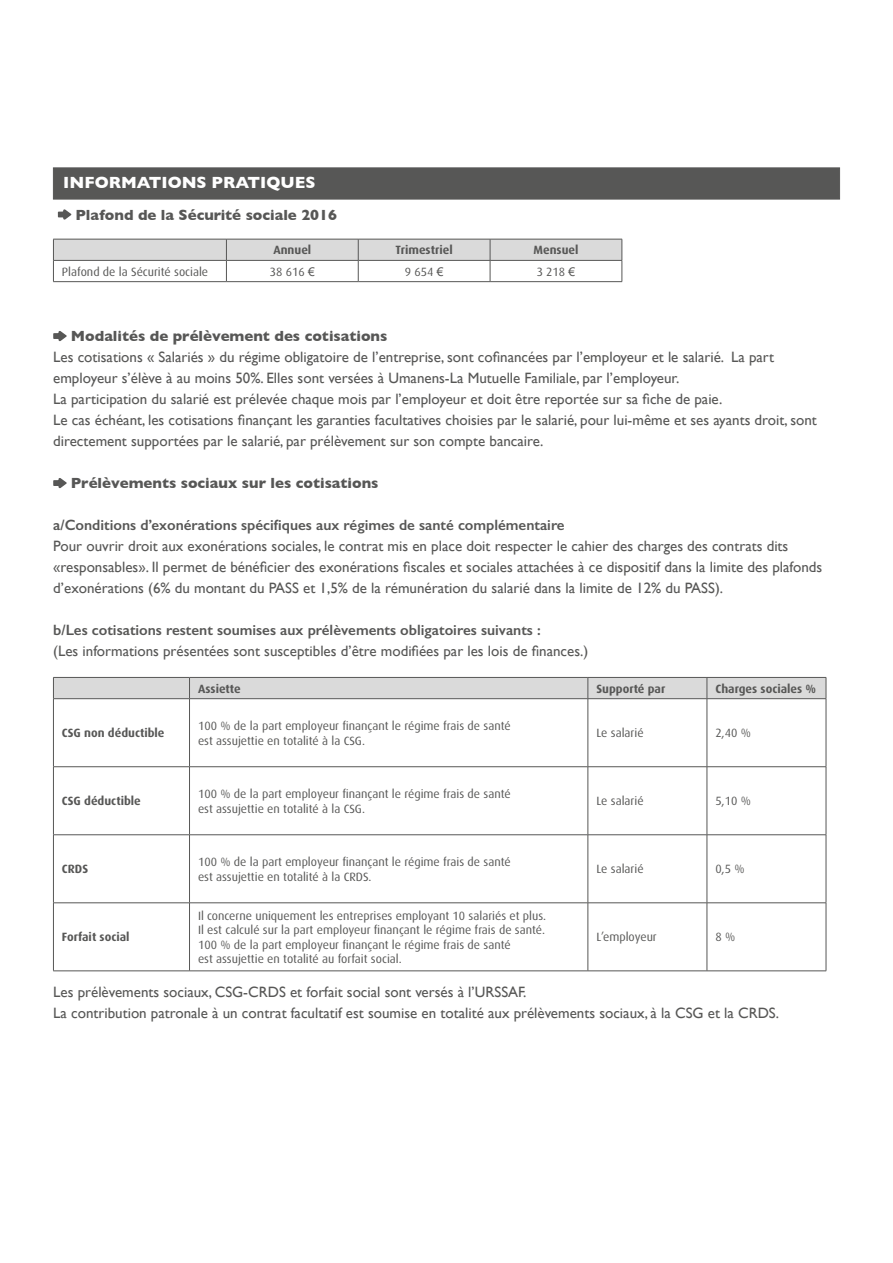
<style>
.page{position:relative;width:893px;height:1263px;background:#fff}
.page>*{position:absolute;margin:0;border:0;box-sizing:border-box;transform-origin:0 0}
.t1{font:700 16.5px "Gill Sans";color:#fff}
.t2{font:15px/21px "Gill Sans";color:#575756}
.t3{font:600 15px "Gill Sans";color:#575756}
.t4{font:700 15px "Gill Sans";color:#575756}
.t5{font:12px/14.4px "Dax";color:#575756}
.t6{font:700 12px "Dax";color:#575756}
.s1{font-family:"Arial"}
</style>
<div class="page">
<div style="left:53px;top:167px;width:787px;height:32px;background:#575756;border:1px solid #575756"></div>
<svg style="left:58px;top:209px;width:13px;height:11px"></svg>
<hr style="left:53px;top:281px;width:173px;height:1px;background:#575756">
<hr style="left:226px;top:281px;width:132px;height:1px;background:#575756">
<hr style="left:358px;top:281px;width:132px;height:1px;background:#575756">
<hr style="left:490px;top:281px;width:132px;height:1px;background:#575756">
<svg style="left:53px;top:239px;width:570px;height:42px"></svg>
<svg style="left:53px;top:331px;width:14px;height:10px"></svg>
<svg style="left:53px;top:478px;width:14px;height:10px"></svg>
<hr style="left:53px;top:699px;width:1px;height:67px;background:#575756">
<hr style="left:189px;top:699px;width:1px;height:67px;background:#575756">
<hr style="left:588px;top:699px;width:1px;height:67px;background:#575756">
<hr style="left:707px;top:699px;width:1px;height:67px;background:#575756">
<hr style="left:53px;top:766px;width:137px;height:1px;background:#575756">
<hr style="left:53px;top:767px;width:1px;height:67px;background:#575756">
<hr style="left:190px;top:766px;width:398px;height:1px;background:#575756">
<hr style="left:189px;top:767px;width:1px;height:67px;background:#575756">
<hr style="left:588px;top:766px;width:119px;height:1px;background:#575756">
<hr style="left:588px;top:767px;width:1px;height:67px;background:#575756">
<hr style="left:707px;top:766px;width:119px;height:1px;background:#575756">
<hr style="left:707px;top:767px;width:1px;height:67px;background:#575756">
<hr style="left:53px;top:834px;width:137px;height:1px;background:#575756">
<hr style="left:53px;top:835px;width:1px;height:67px;background:#575756">
<hr style="left:190px;top:834px;width:398px;height:1px;background:#575756">
<hr style="left:189px;top:835px;width:1px;height:67px;background:#575756">
<hr style="left:588px;top:834px;width:119px;height:1px;background:#575756">
<hr style="left:588px;top:835px;width:1px;height:67px;background:#575756">
<hr style="left:707px;top:834px;width:119px;height:1px;background:#575756">
<hr style="left:707px;top:835px;width:1px;height:67px;background:#575756">
<hr style="left:53px;top:902px;width:137px;height:1px;background:#575756">
<hr style="left:53px;top:903px;width:1px;height:68px;background:#575756">
<hr style="left:190px;top:902px;width:398px;height:1px;background:#575756">
<hr style="left:189px;top:903px;width:1px;height:68px;background:#575756">
<hr style="left:588px;top:902px;width:119px;height:1px;background:#575756">
<hr style="left:588px;top:903px;width:1px;height:68px;background:#575756">
<hr style="left:707px;top:902px;width:119px;height:1px;background:#575756">
<hr style="left:707px;top:903px;width:1px;height:68px;background:#575756">
<hr style="left:53px;top:970px;width:137px;height:1px;background:#575756">
<hr style="left:190px;top:970px;width:398px;height:1px;background:#575756">
<hr style="left:588px;top:970px;width:119px;height:1px;background:#575756">
<hr style="left:707px;top:970px;width:119px;height:1px;background:#575756">
<svg style="left:53px;top:677px;width:774px;height:22px;background:#cecece"></svg>
<hr style="left:826px;top:699px;width:1px;height:67px;background:#575756">
<hr style="left:826px;top:767px;width:1px;height:67px;background:#575756">
<hr style="left:826px;top:835px;width:1px;height:67px;background:#575756">
<hr style="left:826px;top:903px;width:1px;height:68px;background:#575756">
<p class="t1" style="left:63px;top:173px;width:254px">INFORMATIONS PRATIQUES</p>
<p class="t4" style="left:75px;top:206px;width:263px">Plafond de la Sécurité sociale 2016</p>
<p class="t6" style="left:273px;top:243px;width:39px">Annuel</p>
<p class="t6" style="left:396px;top:243px;width:59px">Trimestriel</p>
<p class="t6" style="left:533px;top:243px;width:47px">Mensuel</p>
<p class="t5" style="left:62px;top:264px;width:148px">Plafond de la Sécurité sociale</p>
<p class="t5" style="left:270px;top:264px;width:46px">38 616 <span class="s1">€</span></p>
<p class="t5" style="left:405px;top:264px;width:40px">9 654 <span class="s1">€</span></p>
<p class="t5" style="left:537px;top:264px;width:40px">3 218 <span class="s1">€</span></p>
<p class="t4" style="left:71px;top:327px;width:318px">Modalités de prélèvement des cotisations</p>
<p class="t2" style="left:53px;top:346px;width:765px">Les cotisations « Salariés » du régime obligatoire de l’entreprise, sont cofinancées par l’employeur et le salarié. La part employeur s’élève à au moins 50%. Elles sont versées à Umanens-La Mutuelle Familiale, par l’employeur.<br>La participation du salarié est prélevée chaque mois par l’employeur et doit être reportée sur sa fiche de paie.<br>Le cas échéant, les cotisations finançant les garanties facultatives choisies par le salarié, pour lui-même et ses ayants droit, sont directement supportées par le salarié, par prélèvement sur son compte bancaire.</p>
<p class="t4" style="left:71px;top:474px;width:309px">Prélèvements sociaux sur les cotisations</p>
<p class="t3" style="left:53px;top:516px;width:513px">a/Conditions d’exonérations spécifiques aux régimes de santé complémentaire</p>
<p class="t2" style="left:53px;top:535px;width:770px">Pour ouvrir droit aux exonérations sociales, le contrat mis en place doit respecter le cahier des charges des contrats dits «responsables». Il permet de bénéficier des exonérations fiscales et sociales attachées à ce dispositif dans la limite des plafonds d’exonérations (6% du montant du PASS et 1,5% de la rémunération du salarié dans la limite de 12% du PASS).</p>
<p class="t3" style="left:53px;top:621px;width:489px">b/Les cotisations restent soumises aux prélèvements obligatoires suivants :</p>
<p class="t2" style="left:53px;top:640px;width:536px">(Les informations présentées sont susceptibles d’être modifiées par les lois de finances.)</p>
<p class="t6" style="left:198px;top:682px;width:44px">Assiette</p>
<p class="t6" style="left:596px;top:682px;width:70px">Supporté par</p>
<p class="t6" style="left:715px;top:682px;width:102px">Charges sociales %</p>
<p class="t6" style="left:62px;top:726px;width:104px">CSG non déductible</p>
<p class="t5" style="left:198px;top:719px;width:314px">100 % de la part employeur finançant le régime frais de santé est assujettie en totalité à la CSG.</p>
<p class="t5" style="left:596px;top:726px;width:49px">Le salarié</p>
<p class="t5" style="left:715px;top:726px;width:37px">2,40 %</p>
<p class="t6" style="left:62px;top:794px;width:80px">CSG déductible</p>
<p class="t5" style="left:198px;top:787px;width:314px">100 % de la part employeur finançant le régime frais de santé est assujettie en totalité à la CSG.</p>
<p class="t5" style="left:596px;top:794px;width:49px">Le salarié</p>
<p class="t5" style="left:715px;top:794px;width:37px">5,10 %</p>
<p class="t6" style="left:62px;top:862px;width:28px">CRDS</p>
<p class="t5" style="left:198px;top:855px;width:314px">100 % de la part employeur finançant le régime frais de santé est assujettie en totalité à la CRDS.</p>
<p class="t5" style="left:596px;top:862px;width:49px">Le salarié</p>
<p class="t5" style="left:715px;top:862px;width:31px">0,5 %</p>
<p class="t6" style="left:62px;top:930px;width:69px">Forfait social</p>
<p class="t5" style="left:198px;top:909px;width:350px">Il concerne uniquement les entreprises employant 10 salariés et plus.<br>Il est calculé sur la part employeur finançant le régime frais de santé.<br>100 % de la part employeur finançant le régime frais de santé<br>est assujettie en totalité au forfait social.</p>
<p class="t5" style="left:596px;top:930px;width:62px">L’employeur</p>
<p class="t5" style="left:715px;top:930px;width:21px">8 %</p>
<p class="t2" style="left:53px;top:981px;width:727px">Les prélèvements sociaux, CSG-CRDS et forfait social sont versés à l’URSSAF.<br>La contribution patronale à un contrat facultatif est soumise en totalité aux prélèvements sociaux, à la CSG et la CRDS.</p>
</div>
